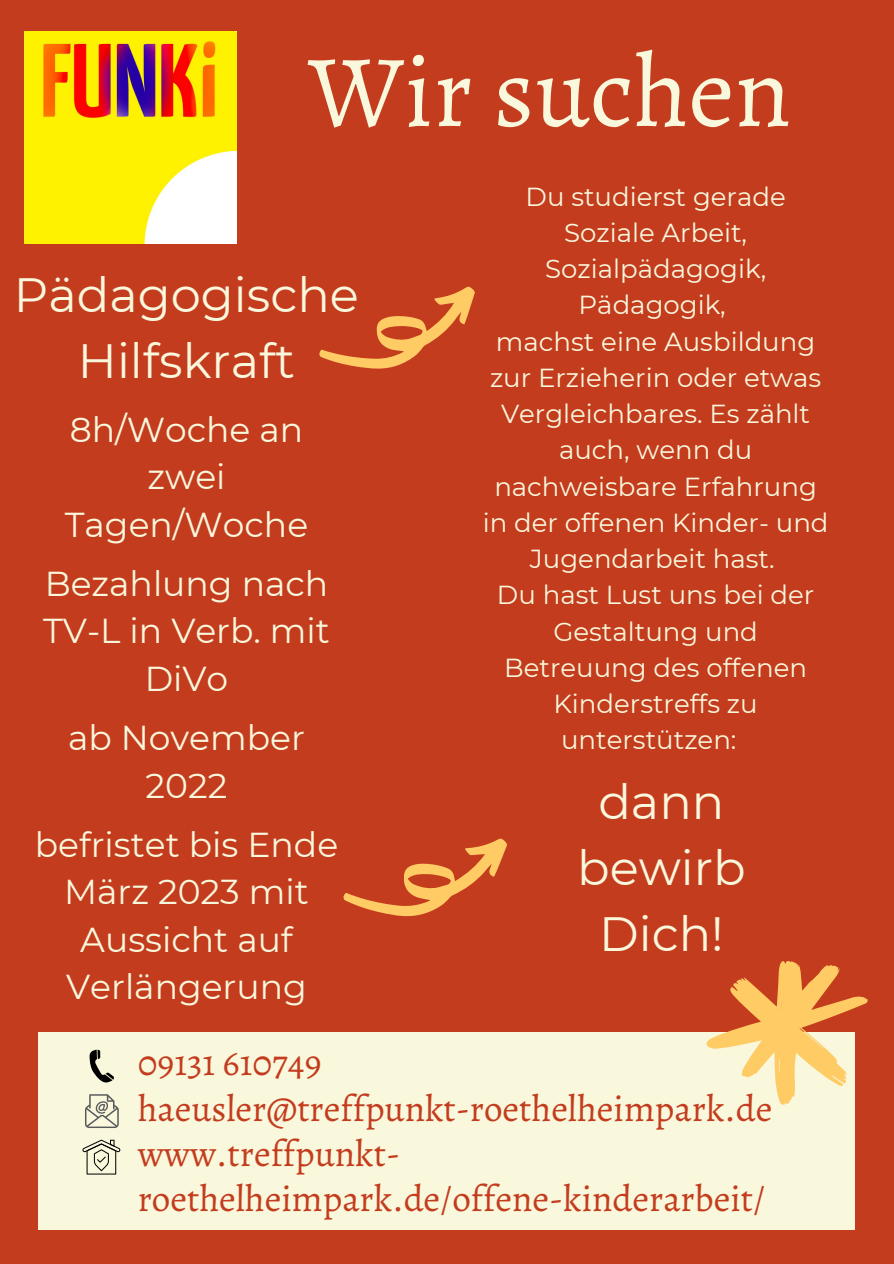
<style>
.page{position:relative;width:894px;height:1264px;background:#fff}
.page>*{position:absolute;margin:0;border:0;box-sizing:border-box;transform-origin:0 0}
.t1{font:102.75px "Alegreya";color:#f9f7dc}
.t2{font:48px/66.4px "Montserrat";color:#f9f7dc;text-align:center}
.t3{font:37.05px/45.3px "Alegreya";color:#c43c1e}
.t4{font:34.5px/47.2px "Montserrat";color:#f9f7dc;text-align:center}
.t5{font:25.95px/36.2px "Montserrat";color:#f9f7dc;text-align:center}
</style>
<div class="page">
<div style="left:0;top:0;width:893px;height:1263px;background:#c43c1e"></div>
<svg style="left:319px;top:286px;width:156px;height:83px"></svg>
<svg style="left:343px;top:838px;width:164px;height:79px"></svg>
<div style="left:38px;top:1032px;width:816px;height:197px;background:#f9f7dc"></div>
<svg style="left:706px;top:961px;width:161px;height:143px"></svg>
<img style="left:25px;top:31px;width:211px;height:212px">
<svg style="left:85px;top:1094px;width:34px;height:33px"></svg>
<svg style="left:82px;top:1139px;width:38px;height:35px"></svg>
<svg style="left:89px;top:1049px;width:25px;height:34px"></svg>
<h1 class="t1" style="left:308px;top:21px;width:484px">Wir suchen</h1>
<h2 class="t2" style="left:14px;top:261px;width:346px">Pädagogische<br>Hilfskraft</h2>
<h3 class="t4" style="left:65px;top:406px;width:245px">8h/Woche an zwei<br>Tagen/Woche</h3>
<h3 class="t4" style="left:43px;top:560px;width:288px">Bezahlung nach<br>TV-L in Verb. mit<br>DiVo</h3>
<h3 class="t4" style="left:68px;top:714px;width:238px">ab November<br>2022</h3>
<h3 class="t4" style="left:35px;top:821px;width:305px">befristet bis Ende<br>März 2023 mit<br>Aussicht auf<br>Verlängerung</h3>
<p class="t5" style="left:482px;top:178px;width:347px">Du studierst gerade<br>Soziale Arbeit,<br>Sozialpädagogik,<br>Pädagogik,<br>machst eine Ausbildung zur Erzieherin oder etwas<br>Vergleichbares. Es zählt auch, wenn du nachweisbare Erfahrung in der offenen Kinder- und<br>Jugendarbeit hast.<br>Du hast Lust uns bei der<br>Gestaltung und<br>Betreuung des offenen<br>Kinderstreffs zu unterstützen:</p>
<h2 class="t2" style="left:577px;top:768px;width:170px">dann bewirb<br>Dich!</h2>
<h3 class="t3" style="left:138px;top:1040px;width:636px">09131 610749 haeusler@treffpunkt-roethelheimpark.de www.treffpunkt&shy;roethelheimpark.de/offene-kinderarbeit/</h3>
</div>
